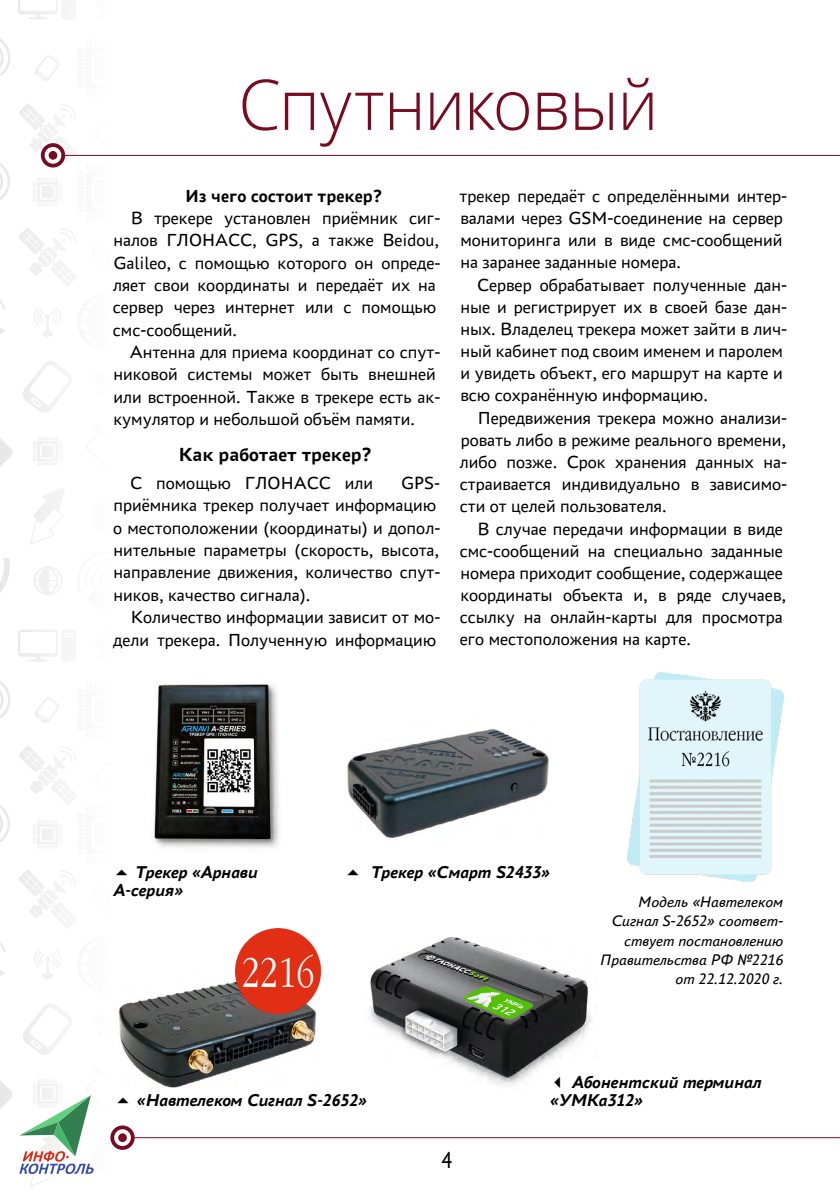
<style>
.page{position:relative;width:840px;height:1191px;background:#fff}
.page>*{position:absolute;margin:0;border:0;box-sizing:border-box;transform-origin:0 0}
.t1{font:300 70px "Open Sans";letter-spacing:-.02em;color:#780b21}
.t2{font:24px "PT Astra Sans";color:#000;scale:.85 1}
.t3{font:700 20px "PT Astra Sans";color:#000}
.t4{font:18.4px/22.2px "PT Astra Sans";color:#000}
.t5{font:700 18.4px "PT Astra Sans";color:#000}
.t6{font:italic 700 18px/18px "PT Astra Sans";color:#000}
.t7{font:italic 16px/19.2px "PT Astra Sans";color:#000;text-align:right}
</style>
<div class="page">
<svg style="left:19px;top:1095px;width:75px;height:79px"></svg>
<img style="left:369px;top:937px;width:223px;height:148px">
<img style="left:627px;top:672px;width:155px;height:209px">
<img style="left:118px;top:981px;width:199px;height:107px">
<img style="left:235px;top:928px;width:85px;height:85px">
<img style="left:153px;top:683px;width:126px;height:165px">
<img style="left:347px;top:729px;width:202px;height:109px">
<hr style="left:122px;top:1137px;width:717px;height:1px;background:#780b21">
<svg style="left:110px;top:1125px;width:25px;height:24px"></svg>
<div style="left:116px;top:1131px;width:13px;height:13px;background:#780b21;border-radius:50%"></div>
<div style="left:114px;top:1129px;width:17px;height:17px;border:4px solid #fff;border-radius:50%"></div>
<hr style="left:53px;top:155px;width:786px;height:1px;background:#780b21">
<svg style="left:41px;top:143px;width:24px;height:24px"></svg>
<div style="left:47px;top:149px;width:12px;height:13px;background:#780b21;border-radius:50%"></div>
<div style="left:45px;top:147px;width:16px;height:17px;border:4px solid #fff;border-radius:50%"></div>
<h1 class="t1" style="left:238px;top:56px;width:421px">Спутниковый</h1>
<p class="t5" style="left:185px;top:183px;width:198px">Из чего состоит трекер?</p>
<p class="t4" style="left:113px;top:206px;width:329px;text-indent:18px">В трекере установлен приёмник сиг&shy;налов ГЛОНАСС, GPS, а также Beidou, Galileo, с помощью которого он опреде&shy;ляет свои координаты и передаёт их на сервер через интернет или с помощью смс-сообщений.</p>
<p class="t4" style="left:113px;top:340px;width:328px;text-indent:16px">Антенна для приема координат со спут&shy;никовой системы может быть внешней или встроенной. Также в трекере есть ак&shy;кумулятор и небольшой объём памяти.</p>
<p class="t3" style="left:178px;top:441px;width:195px">Как работает трекер?</p>
<p class="t4" style="left:130px;top:471px;width:244px">С помощью ГЛОНАСС или</p>
<p class="t4" style="left:113px;top:471px;width:328px;text-indent:288px">GPS&shy;приёмника трекер получает информацию о местоположении (координаты) и допол&shy;нительные параметры (скорость, высота, направление движения, количество спут&shy;ников, качество сигнала).</p>
<p class="t4" style="left:113px;top:605px;width:328px;text-align:right">Количество информации зависит от мо&shy;дели трекера. Полученную информацию</p>
<p class="t4" style="left:459px;top:184px;width:329px">трекер передаёт с определёнными интер&shy;валами через GSM-соединение на сервер мониторинга или в виде смс-сообщений на заранее заданные номера.</p>
<p class="t4" style="left:460px;top:273px;width:328px;text-indent:17px">Сервер обрабатывает полученные дан&shy;ные и регистрирует их в своей базе дан&shy;ных. Владелец трекера может зайти в лич&shy;ный кабинет под своим именем и паролем и увидеть объект, его маршрут на карте и всю сохранённую информацию.</p>
<p class="t4" style="left:459px;top:406px;width:329px;text-align:justify;text-indent:18px">Передвижения трекера можно анализи&shy;ровать либо в режиме реального времени, либо позже. Срок хранения данных на&shy;страивается индивидуально в зависимо&shy;сти от целей пользователя.</p>
<p class="t4" style="left:459px;top:517px;width:327px;text-indent:18px">В случае передачи информации в виде смс-сообщений на специально заданные номера приходит сообщение, содержащее координаты объекта и, в ряде случаев, ссылку на онлайн-карты для просмотра его местоположения на карте.</p>
<p class="t6" style="left:113px;top:862px;width:146px;text-indent:22px">Трекер «Арнави<br>А-серия»</p>
<p class="t6" style="left:371px;top:862px;width:180px">Трекер «Смарт S2433»</p>
<p class="t7" style="left:599px;top:891px;width:185px">Модель «Навтелеком<br>Сигнал S-2652» соответ&shy;ствует постановлению<br>Правительства РФ №2216 от 22.12.2020 г.</p>
<p class="t6" style="left:550px;top:1072px;width:213px">✓ Абонентский терминал</p>
<p class="t6" style="left:137px;top:1090px;width:231px">«Навтелеком Сигнал S-2652»</p>
<p class="t6" style="left:550px;top:1090px;width:94px">«УМКа312»</p>
<h2 class="t2" style="left:441px;top:1144px;width:13px">4</h2>
</div>
